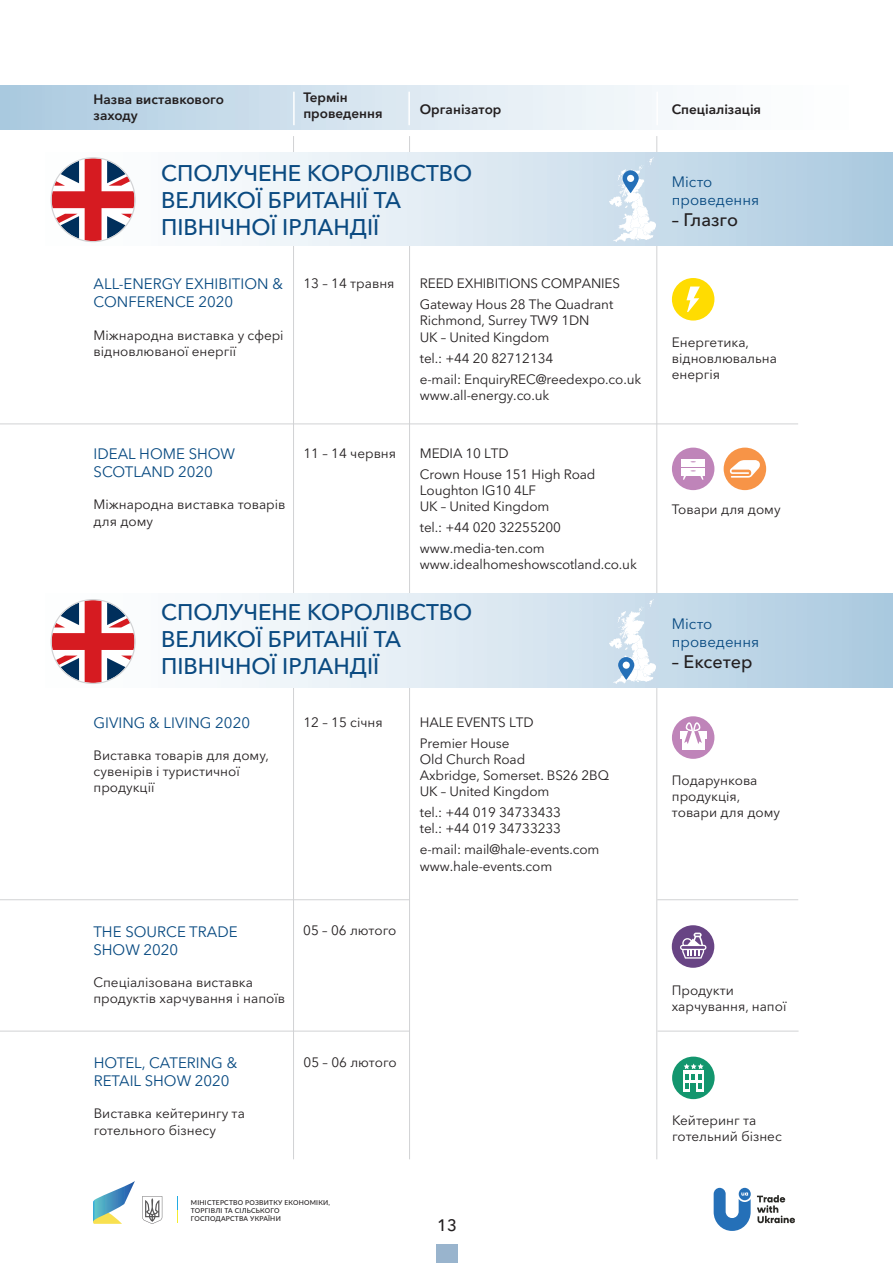
<style>
.page{position:relative;width:893px;height:1263px;background:#fff}
.page>*{position:absolute;margin:0;border:0;box-sizing:border-box;transform-origin:0 0}
.t1{font:500 22.5px/27px "Avenir Next Cyr";color:#0a4a81}
.t2{font:500 18px "Avenir Next Cyr";color:#231f20}
.t3{font:500 16.5px "Avenir Next Cyr";color:#231f20}
.t4{font:15px/18px "Avenir Next Cyr";color:#084a81}
.t5{font:13.5px/16.2px "Avenir Next Cyr";letter-spacing:-.01em;color:#231f20}
.t6{font:600 13.5px/16.2px "Avenir Next Cyr";color:#231f20}
.t7{font:500 6.75px/8.1px "Lato";letter-spacing:.03em;color:#231f20}
</style>
<div class="page">
<div style="left:436px;top:1244px;width:22px;height:19px;background:#99b4cd"></div>
<hr style="left:293px;top:136px;width:1px;height:1023px;background:#d1d2d4">
<hr style="left:656px;top:136px;width:1px;height:1023px;background:#d1d2d4">
<hr style="left:409px;top:136px;width:1px;height:1023px;background:#d1d2d4">
<div style="left:0;top:85px;width:893px;height:44px;background:linear-gradient(to right,#b0cde1,#fff)"></div>
<hr style="left:293px;top:92px;width:2px;height:33px;background:#fff">
<hr style="left:408px;top:92px;width:2px;height:33px;background:#fff">
<hr style="left:656px;top:92px;width:2px;height:33px;background:#fff">
<hr style="left:0;top:423px;width:798px;height:1px;background:#d1d2d4">
<hr style="left:657px;top:899px;width:141px;height:1px;background:#d1d2d4">
<hr style="left:657px;top:1031px;width:141px;height:1px;background:#d1d2d4">
<div style="left:0;top:152px;width:893px;height:94px;background:linear-gradient(to right,#fff,#b0cde2)"></div>
<div style="left:0;top:594px;width:893px;height:93px;background:linear-gradient(to right,#fff,#b0cde2)"></div>
<svg style="left:51px;top:157px;width:85px;height:85px"></svg>
<svg style="left:51px;top:599px;width:85px;height:85px"></svg>
<svg style="left:609px;top:157px;width:47px;height:85px"></svg>
<svg style="left:609px;top:599px;width:47px;height:85px"></svg>
<svg style="left:622px;top:170px;width:17px;height:23px"></svg>
<div style="left:627px;top:175px;width:7px;height:7px;background:#fff;border-radius:50%"></div>
<svg style="left:618px;top:657px;width:16px;height:23px"></svg>
<div style="left:623px;top:662px;width:7px;height:7px;background:#fff;border-radius:50%"></div>
<hr style="left:0;top:899px;width:409px;height:1px;background:#d1d2d4">
<hr style="left:0;top:1031px;width:409px;height:1px;background:#d1d2d4">
<div style="left:672px;top:278px;width:42px;height:43px;background:#ffdc01;border-radius:50%"></div>
<svg style="left:686px;top:286px;width:14px;height:26px"></svg>
<div style="left:672px;top:1056px;width:43px;height:43px;background:#13966e;border-radius:50%"></div>
<div style="left:683px;top:1071px;width:21px;height:21px;background:#fff"></div>
<div style="left:691px;top:1083px;width:5px;height:9px;background:#13966e"></div>
<svg style="left:684px;top:1063px;width:20px;height:26px"></svg>
<div style="left:672px;top:925px;width:42px;height:43px;background:#684484;border-radius:50%"></div>
<svg style="left:680px;top:932px;width:26px;height:26px"></svg>
<div style="left:672px;top:716px;width:42px;height:43px;background:#bf84b9;border-radius:50%"></div>
<div style="left:680px;top:731px;width:26px;height:8px;background:#fff"></div>
<div style="left:682px;top:740px;width:22px;height:10px;background:#fff"></div>
<svg style="left:684px;top:722px;width:18px;height:22px"></svg>
<div style="left:724px;top:448px;width:42px;height:42px;background:#f79447;border-radius:50%"></div>
<div style="left:672px;top:448px;width:42px;height:42px;background:#bf84b9;border-radius:50%"></div>
<div style="left:681px;top:469px;width:24px;height:7px;background:#fff"></div>
<div style="left:681px;top:459px;width:24px;height:8px;background:#fff"></div>
<svg style="left:683px;top:470px;width:20px;height:10px"></svg>
<svg style="left:730px;top:460px;width:30px;height:18px"></svg>
<svg style="left:757px;top:1195px;width:38px;height:28px"></svg>
<svg style="left:714px;top:1188px;width:37px;height:43px"></svg>
<svg style="left:93px;top:1181px;width:42px;height:43px"></svg>
<svg style="left:142px;top:1196px;width:20px;height:28px"></svg>
<svg style="left:177px;top:1197px;width:1px;height:25px"></svg>
<p class="t6" style="left:94px;top:91px;width:132px">Назва виставкового заходу</p>
<p class="t6" style="left:303px;top:89px;width:81px">Термін проведення</p>
<p class="t6" style="left:420px;top:101px;width:83px">Організатор</p>
<p class="t6" style="left:672px;top:101px;width:91px">Спеціалізація</p>
<h1 class="t1" style="left:161px;top:160px;width:313px">СПОЛУЧЕНЕ КОРОЛІВСТВО<br>ВЕЛИКОЇ БРИТАНІЇ ТА<br>ПІВНІЧНОЇ ІРЛАНДІЇ</h1>
<p class="t4" style="left:672px;top:172px;width:89px">Місто проведення</p>
<h2 class="t2" style="left:672px;top:209px;width:68px">– Глазго</h2>
<p class="t4" style="left:94px;top:275px;width:191px">ALL-ENERGY EXHIBITION &amp;<br>CONFERENCE 2020</p>
<p class="t5" style="left:94px;top:327px;width:192px">Міжнародна виставка у сфері відновлюваної енергії</p>
<p class="t5" style="left:303px;top:275px;width:93px">13 – 14 травня</p>
<p class="t4" style="left:94px;top:445px;width:143px">IDEAL HOME SHOW<br>SCOTLAND 2020</p>
<p class="t5" style="left:94px;top:496px;width:193px">Міжнародна виставка товарів для дому</p>
<p class="t5" style="left:303px;top:445px;width:94px">11 – 14 червня</p>
<p class="t5" style="left:420px;top:273px;width:202px;line-height:21px">REED EXHIBITIONS COMPANIES<br>Gateway Hous 28 The Quadrant</p>
<p class="t5" style="left:420px;top:313px;width:171px">Richmond, Surrey TW9 1DN<br>UK – United Kingdom</p>
<p class="t5" style="left:420px;top:347px;width:223px;line-height:21px">tel.: +44 20 82712134<br>e-mail: EnquiryREC@reedexpo.co.uk</p>
<p class="t5" style="left:420px;top:387px;width:131px">www.all-energy.co.uk</p>
<p class="t5" style="left:420px;top:443px;width:177px;line-height:21px">MEDIA 10 LTD<br>Crown House 151 High Road</p>
<p class="t5" style="left:420px;top:482px;width:131px">Loughton IG10 4LF<br>UK – United Kingdom</p>
<p class="t5" style="left:420px;top:517px;width:143px;line-height:21px">tel.: +44 020 32255200 www.media-ten.com</p>
<p class="t5" style="left:420px;top:557px;width:218px">www.idealhomeshowscotland.co.uk</p>
<h1 class="t1" style="left:161px;top:599px;width:313px">СПОЛУЧЕНЕ КОРОЛІВСТВО<br>ВЕЛИКОЇ БРИТАНІЇ ТА<br>ПІВНІЧНОЇ ІРЛАНДІЇ</h1>
<p class="t4" style="left:94px;top:713px;width:158px">GIVING &amp; LIVING 2020</p>
<p class="t5" style="left:94px;top:747px;width:177px">Виставка товарів для дому, сувенірів і туристичної продукції</p>
<p class="t5" style="left:303px;top:714px;width:81px">12 – 15 січня</p>
<p class="t4" style="left:93px;top:922px;width:146px">THE SOURCE TRADE<br>SHOW 2020</p>
<p class="t5" style="left:93px;top:974px;width:193px">Спеціалізована виставка продуктів харчування і напоїв</p>
<p class="t5" style="left:303px;top:923px;width:95px">05 – 06 лютого</p>
<p class="t4" style="left:94px;top:1054px;width:145px">HOTEL, CATERING &amp;<br>RETAIL SHOW 2020</p>
<p class="t5" style="left:94px;top:1105px;width:153px">Виставка кейтерингу та готельного бізнесу</p>
<p class="t5" style="left:304px;top:1054px;width:95px">05 – 06 лютого</p>
<p class="t5" style="left:420px;top:711px;width:115px;line-height:21px">HALE EVENTS LTD<br>Premier House</p>
<p class="t5" style="left:420px;top:751px;width:191px">Old Church Road<br>Axbridge, Somerset. BS26 2BQ<br>UK – United Kingdom</p>
<p class="t5" style="left:420px;top:804px;width:143px">tel.: +44 019 34733433 tel.: +44 019 34733233</p>
<p class="t5" style="left:420px;top:841px;width:181px">e-mail: mail@hale-events.com www.hale-events.com</p>
<p class="t7" style="left:191px;top:1198px;width:141px">МІНІСТЕРСТВО РОЗВИТКУ ЕКОНОМІКИ,<br>ТОРГІВЛІ ТА СІЛЬСЬКОГО<br>ГОСПОДАРСТВА УКРАЇНИ</p>
<p class="t3" style="left:437px;top:1215px;width:21px">13</p>
<p class="t5" style="left:672px;top:334px;width:107px">Енергетика, відновлювальна енергія</p>
<p class="t5" style="left:672px;top:501px;width:110px">Товари для дому</p>
<p class="t4" style="left:672px;top:614px;width:89px">Місто проведення</p>
<h2 class="t2" style="left:672px;top:651px;width:82px">– Ексетер</h2>
<p class="t5" style="left:672px;top:772px;width:110px">Подарункова продукція, товари для дому</p>
<p class="t5" style="left:672px;top:982px;width:116px">Продукти харчування, напої</p>
<p class="t5" style="left:672px;top:1112px;width:111px">Кейтеринг та готельний бізнес</p>
</div>
